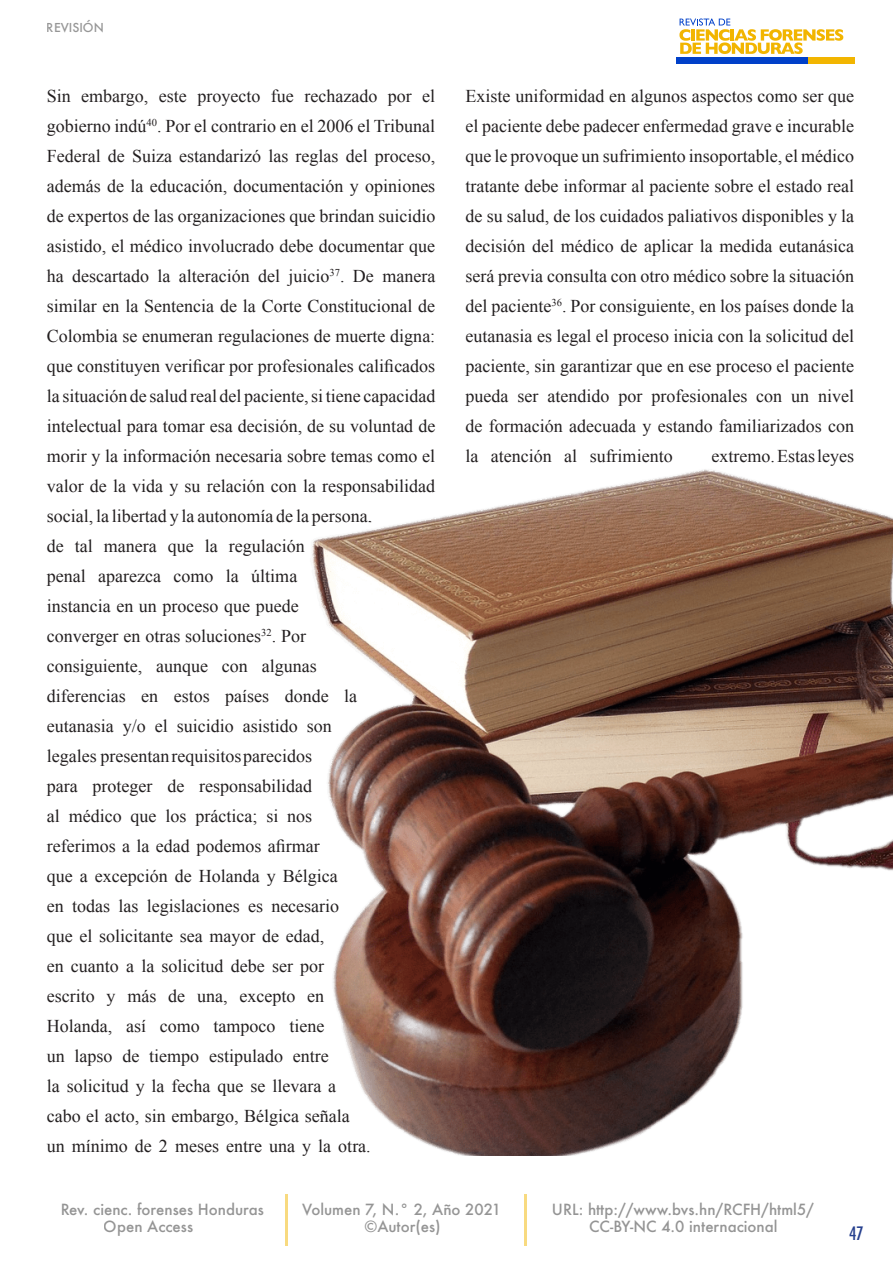
<style>
.page{position:relative;width:893px;height:1263px;background:#fff}
.page>*{position:absolute;margin:0;border:0;box-sizing:border-box;transform-origin:0 0}
.t1{font:18px/30px "Times New Roman";color:#231f20}
.t2{font:500 condensed 18px "Futura";color:#253f8e}
.t3{font:500 15px "Futura";color:#3d3d3d}
.t4{font:500 12px "Futura";color:#3d3d3d}
</style>
<div class="page">
<div style="left:676px;top:57px;width:132px;height:6px;background:#0040c9"></div>
<svg style="left:679px;top:18px;width:164px;height:36px"></svg>
<div style="left:808px;top:57px;width:47px;height:6px;background:#f2b500"></div>
<hr style="left:286px;top:1194px;width:2px;height:51px;background:#f2b500">
<hr style="left:524px;top:1194px;width:2px;height:51px;background:#f2b500">
<img style="left:312px;top:469px;width:581px;height:686px">
<p class="t4" style="left:47px;top:19px;width:59px">REVISIÓN</p>
<p class="t1" style="left:47px;top:80px;width:390px">Sin embargo, este proyecto fue rechazado por el gobierno indú<sup>40</sup>. Por el contrario en el 2006 el Tribunal Federal de Suiza estandarizó las reglas del proceso, además de la educación, documentación y opiniones de expertos de las organizaciones que brindan suicidio asistido, el médico involucrado debe documentar que ha descartado la alteración del juicio<sup>37</sup>. De manera similar en la Sentencia de la Corte Constitucional de Colombia se enumeran regulaciones de muerte digna: que constituyen verificar por profesionales calificados la situación de salud real del paciente, si tiene capacidad intelectual para tomar esa decisión, de su voluntad de morir y la información necesaria sobre temas como el valor de la vida y su relación con la responsabilidad social, la libertad y la autonomía de la persona,<br>de tal manera que la regulación<br>penal aparezca como la última<br>instancia en un proceso que puede<br>converger en otras soluciones<sup>32</sup>. Por<br>consiguiente, aunque con algunas<br>diferencias en estos países donde la<br>eutanasia y/o el suicidio asistido son<br>legales presentan requisitos parecidos<br>para proteger de responsabilidad<br>al médico que los práctica; si nos<br>referimos a la edad podemos afirmar<br>que a excepción de Holanda y Bélgica<br>en todas las legislaciones es necesario<br>que el solicitante sea mayor de edad,<br>en cuanto a la solicitud debe ser por<br>escrito y más de una, excepto en<br>Holanda, así como tampoco tiene<br>un lapso de tiempo estipulado entre<br>la solicitud y la fecha que se llevara a<br>cabo el acto, sin embargo, Bélgica señala<br>un mínimo de 2 meses entre una y la otra.</p>
<p class="t1" style="left:466px;top:80px;width:390px;text-align:justify">Existe uniformidad en algunos aspectos como ser que el paciente debe padecer enfermedad grave e incurable que le provoque un sufrimiento insoportable, el médico tratante debe informar al paciente sobre el estado real de su salud, de los cuidados paliativos disponibles y la decisión del médico de aplicar la medida eutanásica será previa consulta con otro médico sobre la situación del paciente<sup>36</sup>. Por consiguiente, en los países donde la eutanasia es legal el proceso inicia con la solicitud del paciente, sin garantizar que en ese proceso el paciente pueda ser atendido por profesionales con un nivel de formación adecuada y estando familiarizados con la atención al sufrimiento</p>
<p class="t1" style="left:712px;top:440px;width:144px">extremo. Estas leyes</p>
<p class="t3" style="left:60px;top:1199px;width:205px">Rev. cienc. forenses Honduras</p>
<p class="t3" style="left:302px;top:1199px;width:200px">Volumen 7, N.° 2, Año 2021</p>
<p class="t3" style="left:552px;top:1199px;width:264px">URL: http://www.bvs.hn/RCFH/html5/</p>
<p class="t3" style="left:104px;top:1216px;width:91px">Open Access</p>
<p class="t3" style="left:365px;top:1216px;width:78px">©Autor(es)</p>
<p class="t3" style="left:589px;top:1216px;width:190px">CC-BY-NC 4.0 internacional</p>
<p class="t2" style="left:849px;top:1222px;width:16px">47</p>
</div>
